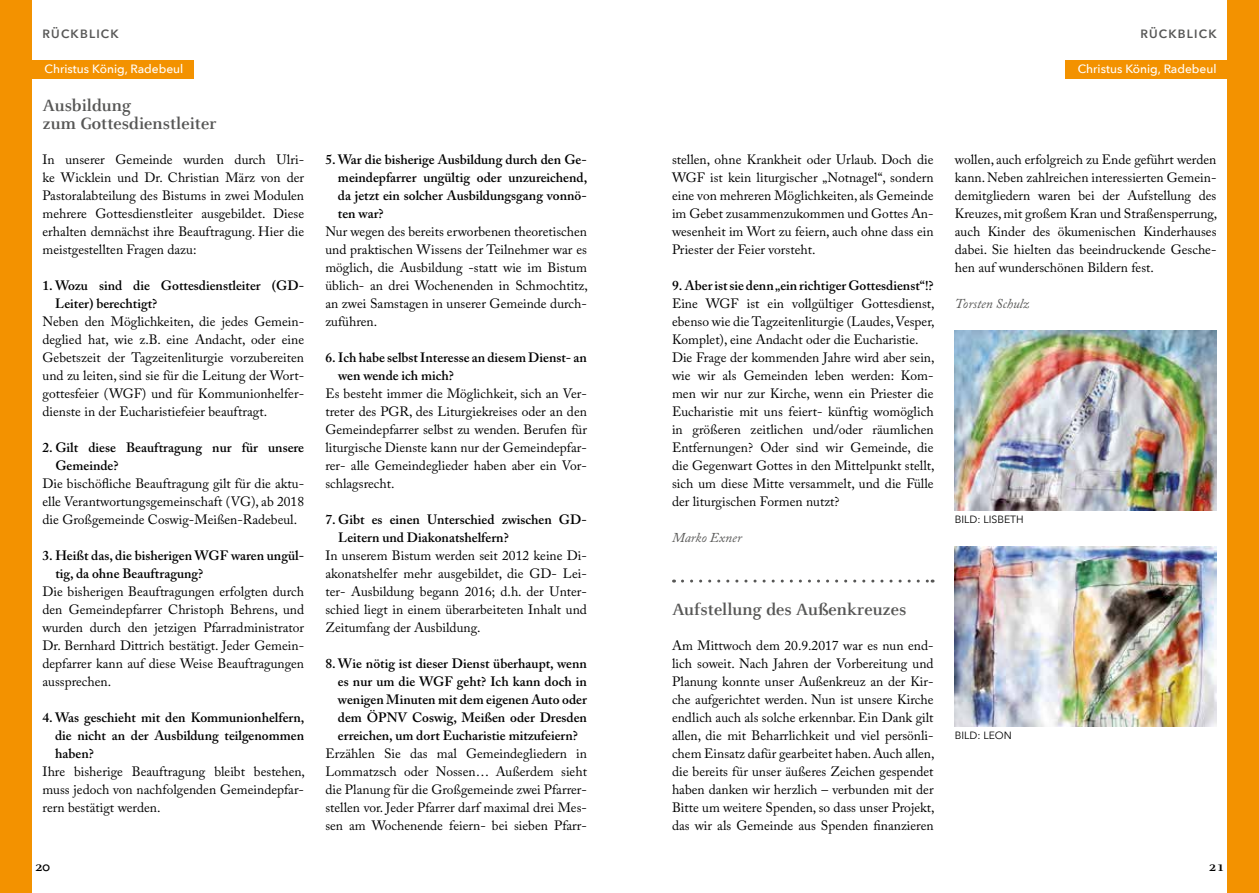
<style>
.page{position:relative;width:1259px;height:893px;background:#fff}
.page>*{position:absolute;margin:0;border:0;box-sizing:border-box;transform-origin:0 0}
.t1{font:700 18px/18px "Celeste";color:#575756}
.t2{font:700 15px "Celeste";color:#000}
.t3{font:13.5px/18px "Adobe Caslon Pro";color:#000;text-align:justify}
.t4{font:600 13.5px/18px "Adobe Caslon Pro";color:#000}
.t5{font:italic 13.5px "Adobe Caslon Pro";color:#575756}
.t6{font:500 12px "Avenir Next";color:#fff}
.t7{font:600 12px "Avenir Next";letter-spacing:.1em;color:#575756}
.t8{font:10.5px "Avenir Next";color:#000}
</style>
<div class="page">
<div style="left:0;top:0;width:32px;height:893px;background:#f39200"></div>
<div style="left:32px;top:61px;width:162px;height:18px;background:#f39200"></div>
<img style="left:955px;top:331px;width:261px;height:180px">
<img style="left:955px;top:547px;width:261px;height:180px">
<div style="left:1227px;top:0;width:32px;height:893px;background:#f39200"></div>
<div style="left:1065px;top:61px;width:162px;height:18px;background:#f39200"></div>
<svg style="left:682px;top:580px;width:251px;height:3px"></svg>
<p class="t7" style="left:43px;top:24px;width:78px">RÜCKBLICK</p>
<p class="t6" style="left:45px;top:59px;width:140px">Christus König, Radebeul</p>
<h1 class="t1" style="left:43px;top:97px;width:175px">Ausbildung<br>zum Gottesdienstleiter</h1>
<p class="t3" style="left:43px;top:150px;width:263px">In unserer Gemeinde wurden durch Ulri&shy;ke Wicklein und Dr. Christian März von der Pastoralabteilung des Bistums in zwei Modulen mehrere Gottesdienstleiter ausgebildet. Diese erhalten demnächst ihre Beauftragung. Hier die meistgestellten Fragen dazu:</p>
<p class="t4" style="left:55px;top:276px;width:250px;text-indent:-13px">1. Wozu sind die Gottesdienstleiter (GD-<br>Leiter) berechtigt?</p>
<p class="t3" style="left:43px;top:312px;width:263px">Neben den Möglichkeiten, die jedes Gemein&shy;deglied hat, wie z.B. eine Andacht, oder eine Gebetszeit der Tagzeitenliturgie vorzubereiten und zu leiten, sind sie für die Leitung der Wort&shy;gottesfeier (WGF) und für Kommunionhelfer&shy;dienste in der Eucharistiefeier beauftragt.</p>
<p class="t4" style="left:55px;top:438px;width:250px;text-indent:-13px">2. Gilt diese Beauftragung nur für unsere<br>Gemeinde?</p>
<p class="t3" style="left:43px;top:474px;width:263px">Die bischöfliche Beauftragung gilt für die aktu&shy;elle Verantwortungsgemeinschaft (VG), ab 2018 die Großgemeinde Coswig-Meißen-Radebeul.</p>
<p class="t4" style="left:55px;top:546px;width:250px;text-indent:-13px">3. Heißt das, die bisherigen WGF waren ungül&shy;tig, da ohne Beauftragung?</p>
<p class="t3" style="left:43px;top:582px;width:263px">Die bisherigen Beauftragungen erfolgten durch den Gemeindepfarrer Christoph Behrens, und wurden durch den jetzigen Pfarradministrator Dr. Bernhard Dittrich bestätigt. Jeder Gemein&shy;depfarrer kann auf diese Weise Beauftragungen aussprechen.</p>
<p class="t4" style="left:55px;top:708px;width:251px;text-align:justify;text-indent:-13px">4. Was geschieht mit den Kommunionhelfern, die nicht an der Ausbildung teilgenommen haben?</p>
<p class="t3" style="left:43px;top:762px;width:264px">Ihre bisherige Beauftragung bleibt bestehen, muss jedoch von nachfolgenden Gemeindepfar&shy;rern bestätigt werden.</p>
<p class="t4" style="left:338px;top:150px;width:251px;text-align:justify;text-indent:-13px">5. War die bisherige Ausbildung durch den Ge&shy;meindepfarrer ungültig oder unzureichend, da jetzt ein solcher Ausbildungsgang vonnö&shy;ten war?</p>
<p class="t3" style="left:325px;top:222px;width:264px">Nur wegen des bereits erworbenen theoretischen und praktischen Wissens der Teilnehmer war es möglich, die Ausbildung -statt wie im Bistum üblich- an drei Wochenenden in Schmochtitz, an zwei Samstagen in unserer Gemeinde durch&shy;zuführen.</p>
<p class="t4" style="left:338px;top:348px;width:250px;text-indent:-13px">6. Ich habe selbst Interesse an diesem Dienst- an wen wende ich mich?</p>
<p class="t3" style="left:325px;top:384px;width:263px">Es besteht immer die Möglichkeit, sich an Ver&shy;treter des PGR, des Liturgiekreises oder an den Gemeindepfarrer selbst zu wenden. Berufen für liturgische Dienste kann nur der Gemeindepfar&shy;rer- alle Gemeindeglieder haben aber ein Vor&shy;schlagsrecht.</p>
<p class="t4" style="left:338px;top:510px;width:250px;text-indent:-13px">7. Gibt es einen Unterschied zwischen GD-<br>Leitern und Diakonatshelfern?</p>
<p class="t3" style="left:325px;top:546px;width:263px">In unserem Bistum werden seit 2012 keine Di&shy;akonatshelfer mehr ausgebildet, die GD- Lei&shy;ter- Ausbildung begann 2016; d.h. der Unter&shy;schied liegt in einem überarbeiteten Inhalt und Zeitumfang der Ausbildung.</p>
<p class="t4" style="left:338px;top:654px;width:250px;text-align:justify;text-indent:-13px">8. Wie nötig ist dieser Dienst überhaupt, wenn es nur um die WGF geht? Ich kann doch in wenigen Minuten mit dem eigenen Auto oder dem ÖPNV Coswig, Meißen oder Dresden erreichen, um dort Eucharistie mitzufeiern?</p>
<p class="t3" style="left:325px;top:744px;width:263px">Erzählen Sie das mal Gemeindegliedern in Lommatzsch oder Nossen… Außerdem sieht die Planung für die Großgemeinde zwei Pfarrer&shy;stellen vor. Jeder Pfarrer darf maximal drei Mes&shy;sen am Wochenende feiern- bei sieben Pfarr-</p>
<p class="t7" style="left:1140px;top:24px;width:78px">RÜCKBLICK</p>
<p class="t6" style="left:1077px;top:59px;width:140px">Christus König, Radebeul</p>
<p class="t3" style="left:672px;top:150px;width:263px">stellen, ohne Krankheit oder Urlaub. Doch die WGF ist kein liturgischer „Notnagel“, sondern eine von mehreren Möglichkeiten, als Gemeinde im Gebet zusammenzukommen und Gottes An&shy;wesenheit im Wort zu feiern, auch ohne dass ein Priester der Feier vorsteht.</p>
<p class="t4" style="left:672px;top:276px;width:263px">9. Aber ist sie denn „ein richtiger Gottesdienst“!?</p>
<p class="t3" style="left:672px;top:294px;width:264px;text-align:left">Eine WGF ist ein vollgültiger Gottesdienst, ebenso wie die Tagzeitenliturgie (Laudes, Vesper, Komplet), eine Andacht oder die Eucharistie.<br>Die Frage der kommenden Jahre wird aber sein, wie wir als Gemeinden leben werden: Kom&shy;men wir nur zur Kirche, wenn ein Priester die Eucharistie mit uns feiert- künftig womöglich in größeren zeitlichen und/oder räumlichen Entfernungen? Oder sind wir Gemeinde, die die Gegenwart Gottes in den Mittelpunkt stellt, sich um diese Mitte versammelt, und die Fülle der liturgischen Formen nutzt?</p>
<p class="t5" style="left:672px;top:529px;width:71px">Marko Exner</p>
<p class="t3" style="left:955px;top:150px;width:264px">wollen, auch erfolgreich zu Ende geführt werden kann. Neben zahlreichen interessierten Gemein&shy;demitgliedern waren bei der Aufstellung des Kreuzes, mit großem Kran und Straßensperrung, auch Kinder des ökumenischen Kinderhauses dabei. Sie hielten das beeindruckende Gesche&shy;hen auf wunderschönen Bildern fest.</p>
<p class="t5" style="left:955px;top:295px;width:76px">Torsten Schulz</p>
<p class="t8" style="left:955px;top:511px;width:70px">BILD: LISBETH</p>
<h1 class="t1" style="left:672px;top:601px;width:236px">Aufstellung des Außenkreuzes</h1>
<p class="t3" style="left:672px;top:636px;width:264px">Am Mittwoch dem 20.9.2017 war es nun end&shy;lich soweit. Nach Jahren der Vorbereitung und Planung konnte unser Außenkreuz an der Kir&shy;che aufgerichtet werden. Nun ist unsere Kirche endlich auch als solche erkennbar. Ein Dank gilt allen, die mit Beharrlichkeit und viel persönli&shy;chem Einsatz dafür gearbeitet haben. Auch allen, die bereits für unser äußeres Zeichen gespendet haben danken wir herzlich – verbunden mit der Bitte um weitere Spenden, so dass unser Projekt, das wir als Gemeinde aus Spenden finanzieren</p>
<p class="t8" style="left:955px;top:727px;width:59px">BILD: LEON</p>
<p class="t2" style="left:35px;top:858px;width:16px">20</p>
<p class="t2" style="left:1209px;top:858px;width:16px">21</p>
</div>
